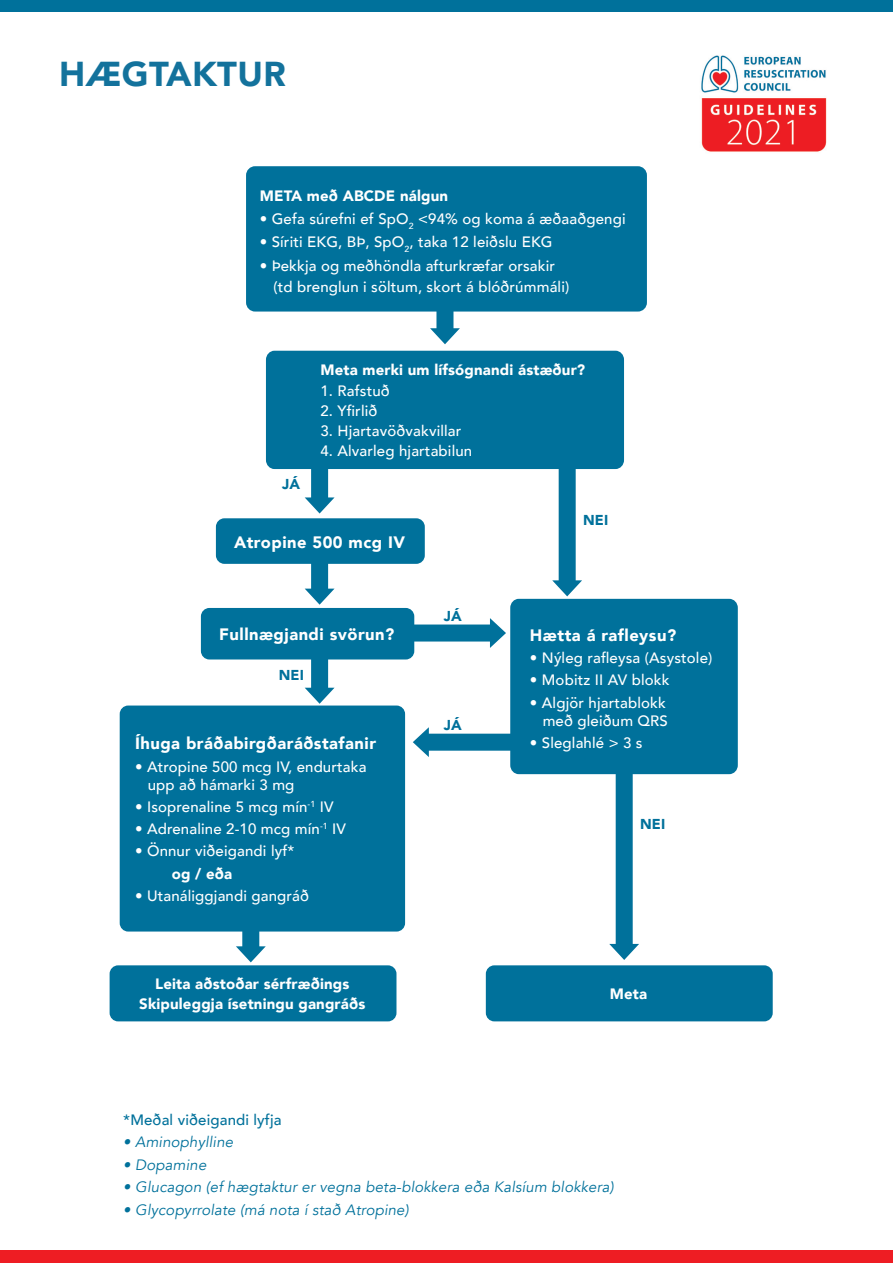
<style>
.page{position:relative;width:893px;height:1263px;background:#fff}
.page>*{position:absolute;margin:0;border:0;box-sizing:border-box;transform-origin:0 0}
.t1{font:900 34.5px "Avenir";letter-spacing:.01em;color:#13729c}
.t2{font:900 16.5px "Avenir";letter-spacing:.03em;color:#fff}
.t3{font:500 15px/18px "Avenir";letter-spacing:.01em;color:#fff}
.t4{font:italic 15px "Avenir";letter-spacing:.01em;color:#00719b}
.t5{font:900 15px/19.5px "Avenir";letter-spacing:.01em;color:#fff;text-align:center}
.t6{font:500 15px "Avenir";letter-spacing:.01em;color:#00719b}
.t7{font:900 14.4px "Avenir";letter-spacing:.01em;color:#00719b}
</style>
<div class="page">
<div style="left:216px;top:518px;width:209px;height:46px;background:#00719b;border-radius:9px"></div>
<div style="left:110px;top:965px;width:286px;height:56px;background:#00719b;border-radius:9px"></div>
<div style="left:486px;top:965px;width:287px;height:56px;background:#00719b;border-radius:9px"></div>
<div style="left:201px;top:608px;width:213px;height:51px;background:#00719b;border-radius:9px"></div>
<div style="left:120px;top:705px;width:285px;height:226px;background:#00719b;border-radius:9px"></div>
<div style="left:436px;top:283px;width:17px;height:51px;background:#00719b"></div>
<svg style="left:430px;top:328px;width:30px;height:16px"></svg>
<div style="left:311px;top:464px;width:17px;height:40px;background:#00719b"></div>
<svg style="left:305px;top:497px;width:30px;height:16px"></svg>
<div style="left:413px;top:624px;width:83px;height:17px;background:#00719b"></div>
<svg style="left:490px;top:618px;width:16px;height:30px"></svg>
<div style="left:423px;top:734px;width:92px;height:17px;background:#00719b"></div>
<svg style="left:413px;top:727px;width:16px;height:30px"></svg>
<div style="left:311px;top:654px;width:17px;height:40px;background:#00719b"></div>
<svg style="left:305px;top:688px;width:29px;height:16px"></svg>
<div style="left:311px;top:555px;width:17px;height:40px;background:#00719b"></div>
<svg style="left:305px;top:589px;width:29px;height:16px"></svg>
<div style="left:559px;top:464px;width:17px;height:122px;background:#00719b"></div>
<svg style="left:552px;top:580px;width:30px;height:16px"></svg>
<div style="left:616px;top:768px;width:17px;height:182px;background:#00719b"></div>
<svg style="left:609px;top:944px;width:30px;height:16px"></svg>
<div style="left:242px;top:732px;width:17px;height:220px;background:#00719b"></div>
<svg style="left:236px;top:946px;width:30px;height:16px"></svg>
<div style="left:0;top:0;width:893px;height:11px;background:#00719b"></div>
<div style="left:0;top:1250px;width:893px;height:13px;background:#ee1d23"></div>
<div style="left:246px;top:166px;width:401px;height:146px;background:#00719b;border-radius:9px"></div>
<div style="left:510px;top:599px;width:228px;height:175px;background:#00719b;border-radius:9px"></div>
<div style="left:266px;top:351px;width:358px;height:118px;background:#00719b;border-radius:9px"></div>
<img style="left:701px;top:55px;width:126px;height:97px">
<h1 class="t1" style="left:59px;top:44px;width:228px">HÆGTAKTUR</h1>
<p class="t5" style="left:260px;top:185px;width:190px">META með ABCDE nálgun</p>
<p class="t3" style="left:260px;top:209px;width:367px">• Gefa súrefni ef SpO<sub>2</sub> &lt;94% og koma á æðaaðgengi</p>
<p class="t3" style="left:260px;top:232px;width:294px">• Síriti EKG, BÞ, SpO<sub>2</sub>, taka 12 leiðslu EKG</p>
<p class="t3" style="left:273px;top:254px;width:297px;line-height:21px;text-indent:-14px">• Þekkja og meðhöndla afturkræfar orsakir (td brenglun i söltum, skort á blóðrúmmáli)</p>
<p class="t7" style="left:282px;top:472px;width:19px">JÁ</p>
<p class="t5" style="left:320px;top:360px;width:266px">Meta merki um lífsógnandi ástæður?</p>
<p class="t3" style="left:320px;top:381px;width:71px">1. Rafstuð</p>
<p class="t3" style="left:320px;top:401px;width:59px">2. Yfirlið</p>
<p class="t3" style="left:320px;top:421px;width:143px">3. Hjartavöðvakvillar</p>
<p class="t3" style="left:320px;top:441px;width:153px">4. Alvarleg hjartabilun</p>
<p class="t7" style="left:583px;top:508px;width:27px">NEI</p>
<p class="t2" style="left:234px;top:528px;width:173px">Atropine 500 mcg IV</p>
<p class="t2" style="left:219px;top:620px;width:177px">Fullnægjandi svörun?</p>
<p class="t7" style="left:279px;top:662px;width:27px">NEI</p>
<p class="t2" style="left:135px;top:729px;width:242px">Íhuga bráðabirgðaráðstafanir</p>
<p class="t3" style="left:148px;top:756px;width:220px;text-indent:-13px">• Atropine 500 mcg IV, endurtaka upp að hámarki 3 mg</p>
<p class="t3" style="left:135px;top:797px;width:200px">• Isoprenaline 5 mcg mín<sup>-1</sup> IV</p>
<p class="t3" style="left:135px;top:819px;width:212px">• Adrenaline 2-10 mcg mín<sup>-1</sup> IV</p>
<p class="t3" style="left:135px;top:841px;width:161px">• Önnur viðeigandi lyf*</p>
<p class="t5" style="left:172px;top:863px;width:62px">og / eða</p>
<p class="t3" style="left:135px;top:886px;width:176px">• Utanáliggjandi gangráð</p>
<p class="t7" style="left:444px;top:603px;width:19px">JÁ</p>
<p class="t7" style="left:444px;top:712px;width:19px">JÁ</p>
<p class="t2" style="left:530px;top:621px;width:148px">Hætta á rafleysu?</p>
<p class="t3" style="left:530px;top:648px;width:184px">• Nýleg rafleysa (Asystole)</p>
<p class="t3" style="left:530px;top:670px;width:141px">• Mobitz II AV blokk</p>
<p class="t3" style="left:530px;top:693px;width:139px;text-align:right">• Algjör hjartablokk með gleiðum QRS</p>
<p class="t3" style="left:530px;top:733px;width:114px">• Sleglahlé &gt; 3 s</p>
<p class="t7" style="left:640px;top:812px;width:27px">NEI</p>
<p class="t5" style="left:139px;top:974px;width:228px">Leita aðstoðar sérfræðings<br>Skipuleggja ísetningu gangráðs</p>
<p class="t5" style="left:610px;top:984px;width:39px">Meta</p>
<p class="t6" style="left:123px;top:1107px;width:160px">*Meðal viðeigandi lyfja</p>
<p class="t4" style="left:123px;top:1133px;width:111px">• Aminophylline</p>
<p class="t4" style="left:123px;top:1156px;width:85px">• Dopamine</p>
<p class="t4" style="left:123px;top:1178px;width:492px">• Glucagon (ef hægtaktur er vegna beta-blokkera eða Kalsíum blokkera)</p>
<p class="t4" style="left:123px;top:1201px;width:287px">• Glycopyrrolate (má nota í stað Atropine)</p>
</div>
